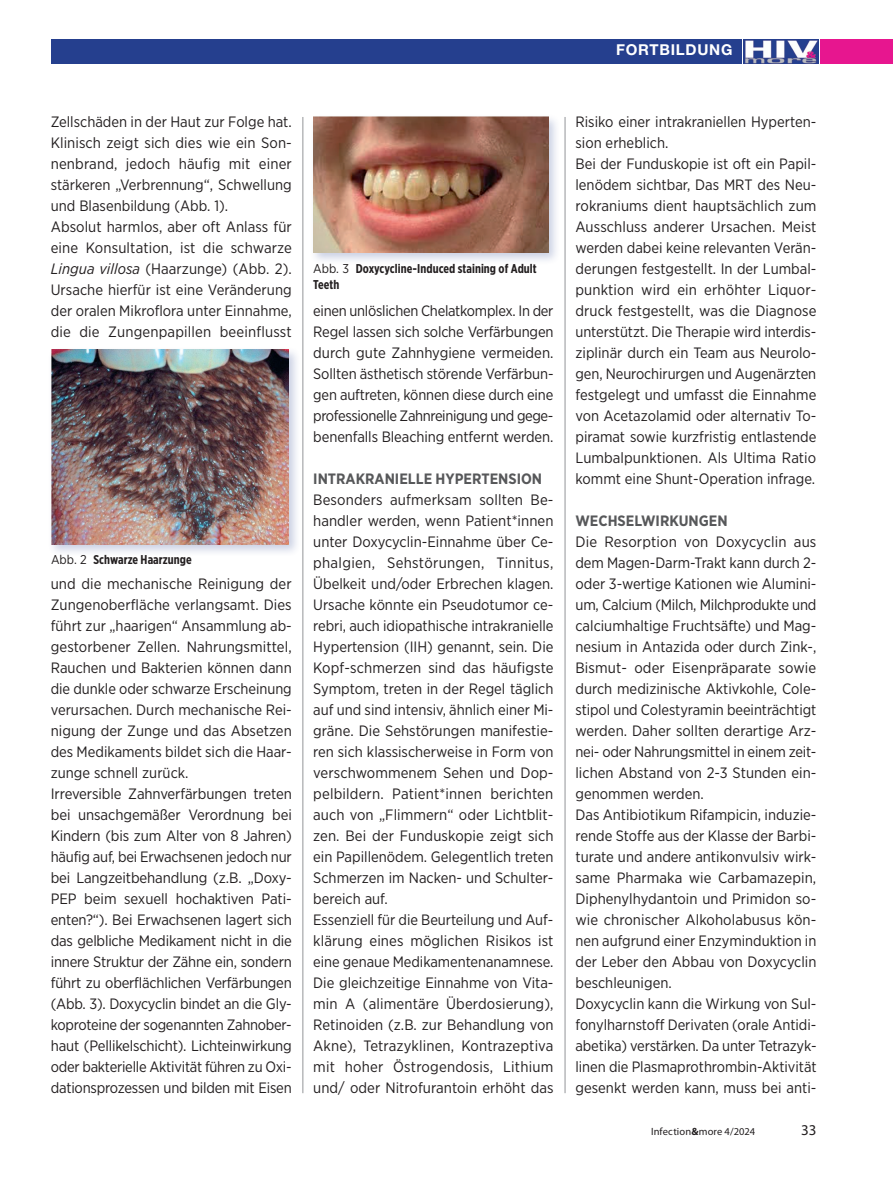
<style>
.page{position:relative;width:893px;height:1191px;background:#fff}
.page>*{position:absolute;margin:0;border:0;box-sizing:border-box;transform-origin:0 0}
.Fliesstext{font:15px/21px "Gotham Narrow";color:#231f20;text-align:justify}
.Fliesstext-2{font:700 15px "Gotham Narrow";color:#57585a}
.t1{font:700 15px "Helvetica Neue";letter-spacing:.05em;color:#fff}
.t2{font:15px "Myriad Pro";color:#231f20}
.BU_Text{font:700 12.75px/15.9px "Gotham X Narrow";letter-spacing:.005em;color:#231f20}
.t3{font:10.5px "Myriad Pro";letter-spacing:.015em;color:#231f20}
.s1{font-style:italic}
.s2{font-family:"Gotham Narrow";font-weight:400}
.s3{font-weight:700}
</style>
<div class="page">
<div style="left:51px;top:39px;width:690px;height:25px;background:#253f8e"></div>
<img style="left:744px;top:39px;width:74px;height:25px">
<div style="left:821px;top:39px;width:72px;height:25px;background:#e7168f"></div>
<hr style="left:565px;top:117px;width:1px;height:976px;background:#939598">
<hr style="left:302px;top:117px;width:1px;height:976px;background:#939598">
<div style="left:48px;top:346px;width:253px;height:211px;background:#253f8e;opacity:.24"></div>
<img style="left:51px;top:350px;width:238px;height:194px">
<div style="left:309px;top:113px;width:252px;height:152px;background:#253f8e;opacity:.24"></div>
<img style="left:313px;top:117px;width:235px;height:136px">
<p class="t1" style="left:616px;top:40px;width:118px">FORTBILDUNG</p>
<p class="Fliesstext" style="left:51px;top:111px;width:243px">Zellschäden in der Haut zur Folge hat.<br>Klinisch zeigt sich dies wie ein Son&shy;nenbrand, jedoch häufig mit einer stärkeren „Verbrennung“, Schwellung und Blasenbildung (Abb. 1).</p>
<p class="Fliesstext" style="left:51px;top:216px;width:243px">Absolut harmlos, aber oft Anlass für eine Konsultation, ist die schwarze <span class="s1">Lingua villosa</span> (Haarzunge) (Abb. 2).<br>Ursache hierfür ist eine Veränderung der oralen Mikroflora unter Einnahme, die die Zungenpapillen beeinflusst</p>
<p class="BU_Text" style="left:51px;top:551px;width:142px"><span class="s2">Abb. 2</span> Schwarze Haarzunge</p>
<p class="Fliesstext" style="left:51px;top:573px;width:243px">und die mechanische Reinigung der Zungenoberfläche verlangsamt. Dies führt zur „haarigen“ Ansammlung ab&shy;gestorbener Zellen. Nahrungsmittel, Rauchen und Bakterien können dann die dunkle oder schwarze Erscheinung verursachen. Durch mechanische Rei&shy;nigung der Zunge und das Absetzen des Medikaments bildet sich die Haar&shy;zunge schnell zurück.</p>
<p class="Fliesstext" style="left:51px;top:783px;width:243px">Irreversible Zahnverfärbungen treten bei unsachgemäßer Verordnung bei Kindern (bis zum Alter von 8 Jahren) häufig auf, bei Erwachsenen jedoch nur bei Langzeitbehandlung (z.B. „Doxy-PEP beim sexuell hochaktiven Pati&shy;enten?“). Bei Erwachsenen lagert sich das gelbliche Medikament nicht in die innere Struktur der Zähne ein, sondern führt zu oberflächlichen Verfärbungen (Abb. 3). Doxycyclin bindet an die Gly&shy;koproteine der sogenannten Zahnober&shy;haut (Pellikelschicht). Lichteinwirkung oder bakterielle Aktivität führen zu Oxi&shy;dationsprozessen und bilden mit Eisen</p>
<p class="BU_Text" style="left:313px;top:261px;width:225px"><span class="s2">Abb. 3</span> Doxycycline-Induced staining of Adult<br>Teeth</p>
<p class="Fliesstext" style="left:313px;top:300px;width:242px">einen unlöslichen Chelatkomplex. In der Regel lassen sich solche Verfärbungen durch gute Zahnhygiene vermeiden.<br>Sollten ästhetisch störende Verfärbun&shy;gen auftreten, können diese durch eine professionelle Zahnreinigung und gege&shy;benenfalls Bleaching entfernt werden.</p>
<p class="Fliesstext-2" style="left:313px;top:469px;width:230px">INTRAKRANIELLE HYPERTENSION</p>
<p class="Fliesstext" style="left:313px;top:489px;width:242px">Besonders aufmerksam sollten Be&shy;handler werden, wenn Patient*innen unter Doxycyclin-Einnahme über Ce&shy;phalgien, Sehstörungen, Tinnitus, Übelkeit und/oder Erbrechen klagen.<br>Ursache könnte ein Pseudotumor ce&shy;rebri, auch idiopathische intrakranielle Hypertension (IIH) genannt, sein. Die Kopf-schmerzen sind das häufigste Symptom, treten in der Regel täglich auf und sind intensiv, ähnlich einer Mi&shy;gräne. Die Sehstörungen manifestie&shy;ren sich klassischerweise in Form von verschwommenem Sehen und Dop&shy;pelbildern. Patient*innen berichten auch von „Flimmern“ oder Lichtblit&shy;zen. Bei der Funduskopie zeigt sich ein Papillenödem. Gelegentlich treten Schmerzen im Nacken- und Schulter&shy;bereich auf.</p>
<p class="Fliesstext" style="left:313px;top:909px;width:242px">Essenziell für die Beurteilung und Auf&shy;klärung eines möglichen Risikos ist eine genaue Medikamentenanamnese.<br>Die gleichzeitige Einnahme von Vita&shy;min A (alimentäre Überdosierung), Retinoiden (z.B. zur Behandlung von Akne), Tetrazyklinen, Kontrazeptiva mit hoher Östrogendosis, Lithium und/ oder Nitrofurantoin erhöht das</p>
<p class="Fliesstext" style="left:575px;top:111px;width:242px">Risiko einer intrakraniellen Hyperten&shy;sion erheblich.</p>
<p class="Fliesstext" style="left:575px;top:153px;width:243px">Bei der Funduskopie ist oft ein Papil&shy;lenödem sichtbar, Das MRT des Neu&shy;rokraniums dient hauptsächlich zum Ausschluss anderer Ursachen. Meist werden dabei keine relevanten Verän&shy;derungen festgestellt. In der Lumbal&shy;punktion wird ein erhöhter Liquor&shy;druck festgestellt, was die Diagnose unterstützt. Die Therapie wird interdis&shy;ziplinär durch ein Team aus Neurolo&shy;gen, Neurochirurgen und Augenärzten festgelegt und umfasst die Einnahme von Acetazolamid oder alternativ To&shy;piramat sowie kurzfristig entlastende Lumbalpunktionen. Als Ultima Ratio kommt eine Shunt-Operation infrage.</p>
<p class="Fliesstext-2" style="left:575px;top:511px;width:154px">WECHSELWIRKUNGEN</p>
<p class="Fliesstext" style="left:575px;top:531px;width:243px">Die Resorption von Doxycyclin aus dem Magen-Darm-Trakt kann durch 2- oder 3-wertige Kationen wie Alumini&shy;um, Calcium (Milch, Milchprodukte und calciumhaltige Fruchtsäfte) und Mag&shy;nesium in Antazida oder durch Zink-, Bismut- oder Eisenpräparate sowie durch medizinische Aktivkohle, Cole&shy;stipol und Colestyramin beeinträchtigt werden. Daher sollten derartige Arz&shy;nei- oder Nahrungsmittel in einem zeit&shy;lichen Abstand von 2-3 Stunden ein&shy;genommen werden.</p>
<p class="Fliesstext" style="left:575px;top:804px;width:242px">Das Antibiotikum Rifampicin, induzie&shy;rende Stoffe aus der Klasse der Barbi&shy;turate und andere antikonvulsiv wirk&shy;same Pharmaka wie Carbamazepin, Diphenylhydantoin und Primidon so&shy;wie chronischer Alkoholabusus kön&shy;nen aufgrund einer Enzyminduktion in der Leber den Abbau von Doxycyclin beschleunigen.</p>
<p class="Fliesstext" style="left:575px;top:993px;width:243px">Doxycyclin kann die Wirkung von Sul&shy;fonylharnstoff Derivaten (orale Antidi&shy;abetika) verstärken. Da unter Tetrazyk&shy;linen die Plasmaprothrombin-Aktivität gesenkt werden kann, muss bei anti-</p>
<p class="t3" style="left:651px;top:1125px;width:106px">Infection<span class="s3">&amp;</span>more 4/2024</p>
<p class="t2" style="left:801px;top:1120px;width:17px">33</p>
</div>
